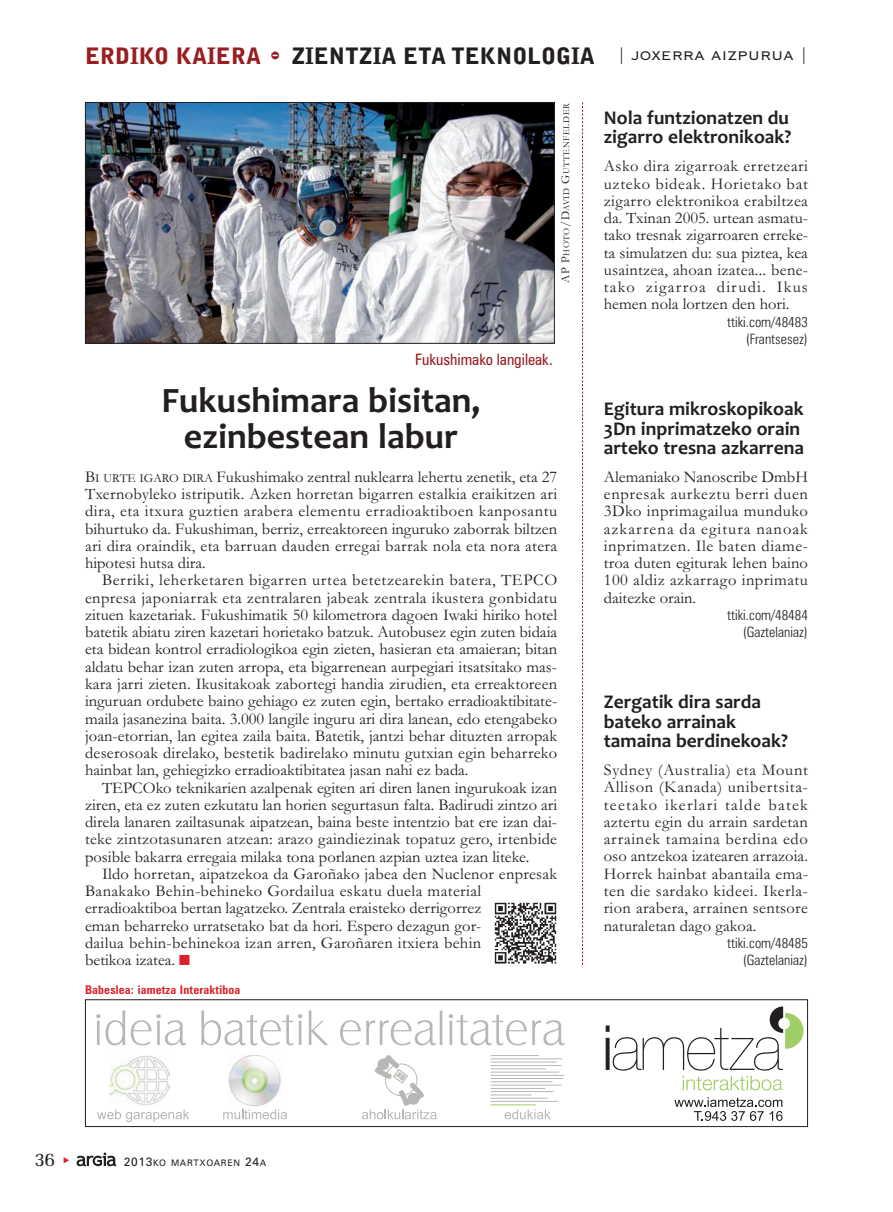
<style>
.page{position:relative;width:893px;height:1212px;background:#fff}
.page>*{position:absolute;margin:0;border:0;box-sizing:border-box;transform-origin:0 0}
.t1{font:700 36px/36px "Candara";color:#231f20;text-align:center}
.t2{font:900 22.5px "Bell Gothic Std";color:#231f20}
.t3{font:700 19.5px/19.5px "Candara";color:#231f20}
.t4{font:19.5px "Memoir";color:#231f20}
.t5{font:16.5px/17.2px "Garamond";letter-spacing:.01em;color:#231f20;text-align:justify}
.t6{font:condensed 15.75px "Zurich BT";color:#981e21}
.t7{font:300 condensed 14.25px/17.2px "Zurich BT";color:#231f20;text-align:right}
.t8{font:700 condensed 12px "Zurich BT";letter-spacing:.015em;color:#da2128}
.t9{font:9px "Garamond";letter-spacing:.06em;color:#231f20}
.t10{font:9px "Zurich BT";letter-spacing:.075em;color:#231f20}
.s1{color:#981e21}
.s2{font-family:"Bodiac";font-weight:400;color:#981e21}
.s3{font-size:12px}
.s4{font-size:12.3px}
.s5{color:#da2128}
</style>
<div class="page">
<svg style="left:77px;top:1152px;width:39px;height:14px"></svg>
<svg style="left:606px;top:1006px;width:197px;height:84px"></svg>
<svg style="left:96px;top:1010px;width:29px;height:35px"></svg>
<svg style="left:131px;top:1014px;width:55px;height:31px"></svg>
<svg style="left:201px;top:1010px;width:101px;height:35px"></svg>
<svg style="left:309px;top:1010px;width:19px;height:35px"></svg>
<svg style="left:340px;top:1010px;width:102px;height:35px"></svg>
<svg style="left:449px;top:1014px;width:115px;height:31px"></svg>
<img style="left:229px;top:1055px;width:52px;height:52px">
<img style="left:109px;top:1055px;width:61px;height:50px">
<hr style="left:491px;top:1055px;width:48px;height:1px;background:#b7b7b6">
<hr style="left:491px;top:1058px;width:71px;height:1px;background:#b7b7b6">
<hr style="left:491px;top:1062px;width:65px;height:1px;background:#b7b7b6">
<hr style="left:491px;top:1065px;width:70px;height:1px;background:#b7b7b6">
<hr style="left:491px;top:1068px;width:55px;height:1px;background:#b7b7b6">
<hr style="left:491px;top:1072px;width:68px;height:1px;background:#b7b7b6">
<hr style="left:491px;top:1075px;width:73px;height:1px;background:#b7b7b6">
<hr style="left:491px;top:1078px;width:72px;height:1px;background:#b7b7b6">
<hr style="left:491px;top:1081px;width:62px;height:1px;background:#b7b7b6">
<hr style="left:491px;top:1085px;width:71px;height:1px;background:#b7b7b6">
<hr style="left:491px;top:1088px;width:54px;height:1px;background:#b7b7b6">
<hr style="left:491px;top:1091px;width:63px;height:1px;background:#b7b7b6">
<hr style="left:491px;top:1094px;width:40px;height:1px;background:#b7b7b6">
<hr style="left:491px;top:1098px;width:57px;height:1px;background:#b7b7b6">
<hr style="left:491px;top:1101px;width:67px;height:1px;background:#b7b7b6">
<hr style="left:491px;top:1104px;width:45px;height:1px;background:#9fce66">
<svg style="left:674px;top:1097px;width:108px;height:24px"></svg>
<svg style="left:97px;top:1109px;width:92px;height:13px"></svg>
<svg style="left:223px;top:1109px;width:64px;height:10px"></svg>
<svg style="left:505px;top:1109px;width:46px;height:10px"></svg>
<svg style="left:362px;top:1055px;width:75px;height:64px"></svg>
<div style="left:85px;top:999px;width:723px;height:128px;border:1px solid #231f20"></div>
<svg style="left:582px;top:102px;width:1px;height:863px"></svg>
<img style="left:87px;top:104px;width:466px;height:238px">
<div style="left:85px;top:102px;width:470px;height:242px;border:1px solid #231f20"></div>
<img style="left:494px;top:902px;width:63px;height:62px">
<h2 class="t2" style="left:85px;top:48px;width:724px"><span class="s1">ERDIKO KAIERA</span> <span class="s2">-</span> ZIENTZIA ETA TEKNOLOGIA <sup>|</sup> <sup>JOXERRA</sup> <sup>AIZPURUA</sup> <sup>|</sup></h2>
<p class="t9" style="left:563px;top:283px;width:181px;rotate:-90deg"><span class="s3">AP P</span>HOTO<span class="s3">/D</span>AVID <span class="s3">G</span>UTTENFELDER</p>
<p class="t6" style="left:415px;top:354px;width:139px">Fukushimako langileak.</p>
<h1 class="t1" style="left:161px;top:386px;width:321px">Fukushimara bisitan, ezinbestean labur</h1>
<p class="t5" style="left:85px;top:470px;width:474px">B<span class="s4">I URTE IGARO DIRA</span> Fukushimako zentral nuklearra lehertu zenetik, eta 27<br>Txernobyleko istriputik. Azken horretan bigarren estalkia eraikitzen ari dira, eta itxura guztien arabera elementu erradioaktiboen kanposantu bihurtuko da. Fukushiman, berriz, erreaktoreen inguruko zaborrak biltzen ari dira oraindik, eta barruan dauden erregai barrak nola eta nora atera hipotesi hutsa dira.</p>
<p class="t5" style="left:85px;top:573px;width:474px;text-indent:17px">Berriki, leherketaren bigarren urtea betetzearekin batera, TEPCO enpresa japoniarrak eta zentralaren jabeak zentrala ikustera gonbidatu zituen kazetariak. Fukushimatik 50 kilometrora dagoen Iwaki hiriko hotel batetik abiatu ziren kazetari horietako batzuk. Autobusez egin zuten bidaia eta bidean kontrol erradiologikoa egin zieten, hasieran eta amaieran; bitan aldatu behar izan zuten arropa, eta bigarrenean aurpegiari itsatsitako mas&shy;kara jarri zieten. Ikusitakoak zabortegi handia zirudien, eta erreaktoreen inguruan ordubete baino gehiago ez zuten egin, bertako erradioaktibitate&shy;maila jasanezina baita. 3.000 langile inguru ari dira lanean, edo etengabeko joan-etorrian, lan egitea zaila baita. Batetik, jantzi behar dituzten arropak deserosoak direlako, bestetik badirelako minutu gutxian egin beharreko hainbat lan, gehiegizko erradioaktibitatea jasan nahi ez bada.</p>
<p class="t5" style="left:85px;top:781px;width:474px;text-indent:17px">TEPCOko teknikarien azalpenak egiten ari diren lanen ingurukoak izan ziren, eta ez zuten ezkutatu lan horien segurtasun falta. Badirudi zintzo ari direla lanaren zailtasunak aipatzean, baina beste intentzio bat ere izan dai&shy;teke zintzotasunaren atzean: arazo gaindiezinak topatuz gero, irtenbide posible bakarra erregaia milaka tona porlanen azpian uztea izan liteke.</p>
<p class="t5" style="left:85px;top:867px;width:473px;text-align:left;text-indent:17px">Ildo horretan, aipatzekoa da Garoñako jabea den Nuclenor enpresak Banakako Behin-behineko Gordailua eskatu duela material erradioaktiboa bertan lagatzeko. Zentrala eraisteko derrigorrez<br>eman beharreko urratsetako bat da hori. Espero dezagun gor-<br>dailua behin-behinekoa izan arren, Garoñaren itxiera behin<br>betikoa izatea. <span class="s5">■</span></p>
<p class="t8" style="left:85px;top:985px;width:157px">Babeslea: iametza Interaktiboa</p>
<p class="t3" style="left:604px;top:110px;width:189px">Nola funtzionatzen du zigarro elektronikoak?</p>
<p class="t5" style="left:604px;top:159px;width:206px">Asko dira zigarroak erretzeari uzteko bideak. Horietako bat zigarro elektronikoa erabiltzea da. Txinan 2005. urtean asmatu&shy;tako tresnak zigarroaren erreke&shy;ta simulatzen du: sua piztea, kea usaintzea, ahoan izatea... bene&shy;tako zigarroa dirudi. Ikus hemen nola lortzen den hori.</p>
<p class="t7" style="left:727px;top:314px;width:82px">ttiki.com/48483 (Frantsesez)</p>
<p class="t3" style="left:604px;top:401px;width:202px">Egitura mikroskopikoak<br>3Dn inprimatzeko orain arteko tresna azkarrena</p>
<p class="t5" style="left:604px;top:470px;width:206px">Alemaniako Nanoscribe DmbH enpresak aurkeztu berri duen 3Dko inprimagailua munduko azkarrena da egitura nanoak inprimatzen. Ile baten diame&shy;troa duten egiturak lehen baino 100 aldiz azkarrago inprimatu daitezke orain.</p>
<p class="t7" style="left:727px;top:607px;width:82px">ttiki.com/48484 (Gaztelaniaz)</p>
<p class="t3" style="left:604px;top:694px;width:186px">Zergatik dira sarda bateko arrainak tamaina berdinekoak?</p>
<p class="t5" style="left:604px;top:763px;width:206px">Sydney (Australia) eta Mount Allison (Kanada) unibertsita&shy;teetako ikerlari talde batek aztertu egin du arrain sardetan arrainek tamaina berdina edo oso antzekoa izatearen arrazoia.<br>Horrek hainbat abantaila ema&shy;ten die sardako kideei. Ikerla&shy;rion arabera, arrainen sentsore naturaletan dago gakoa.</p>
<p class="t7" style="left:727px;top:935px;width:82px">ttiki.com/48485 (Gaztelaniaz)</p>
<p class="t4" style="left:35px;top:1147px;width:22px">36</p>
<p class="t10" style="left:124px;top:1160px;width:144px"><span class="s3">2013</span>KO MARTXOAREN <span class="s3">24</span>A</p>
</div>
